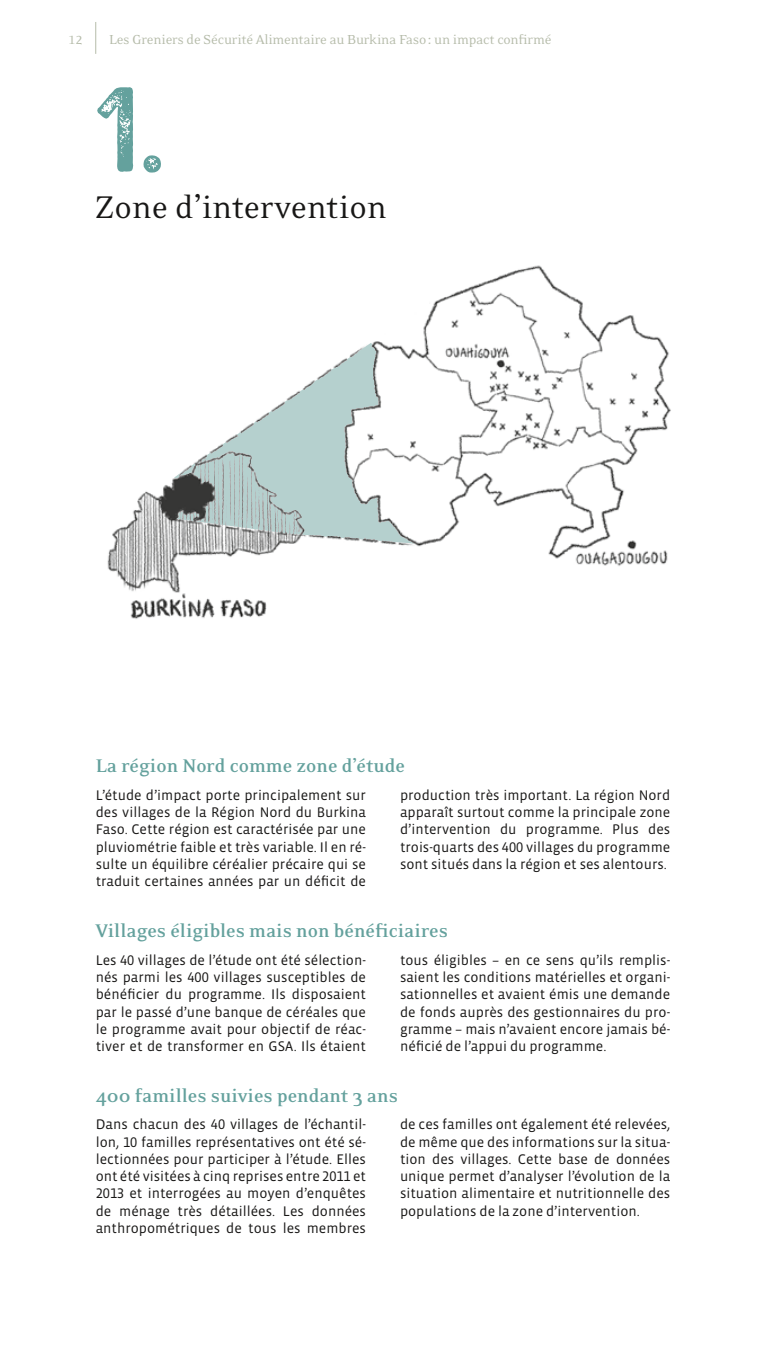
<style>
.page{position:relative;width:766px;height:1361px;background:#fff}
.page>*{position:absolute;margin:0;border:0;box-sizing:border-box;transform-origin:0 0}
.t1{font:123px "Intro Head H G Base";color:#64a19d}
.t2{font:36px "Eidetic Neo";color:#181716}
.t3{font:700 21px "Eidetic Neo";color:#64a19d}
.t4{font:15px "Eidetic Neo";letter-spacing:-.015em;color:#b6bcaa}
.t5{font:14.25px/17.2px "Vista Sans";color:#181716;text-align:justify}
.t6{font:13.5px "Eidetic Neo Fractions";color:#b6bcaa}
.s1{font-family:"Vista Sans Alt"}
</style>
<div class="page">
<hr style="left:95px;top:22px;width:1px;height:32px;background:#b6bcaa">
<img style="left:107px;top:265px;width:564px;height:354px">
<p class="t6" style="left:68px;top:34px;width:16px">12</p>
<p class="t4" style="left:109px;top:32px;width:444px">Les Greniers de Sécurité Alimentaire au Burkina Faso: un impact confirmé</p>
<h1 class="t1" style="left:95px;top:55px;width:71px">1.</h1>
<h2 class="t2" style="left:95px;top:189px;width:293px">Zone d’intervention</h2>
<h3 class="t3" style="left:96px;top:755px;width:311px">La région Nord comme zone d’étude</h3>
<p class="t5" style="left:96px;top:787px;width:272px">L’étude d’impact porte principalement sur des villages de la Région Nord du Burkina Faso. Cette région est caractérisée par une pluviométrie faible et très variable. Il en ré&shy;sulte un équilibre céréalier précaire qui se traduit certaines années par un déficit de</p>
<p class="t5" style="left:400px;top:787px;width:272px">production très important. La région Nord apparaît surtout comme la principale zone d’intervention du programme. Plus des trois-quarts des <span class="s1">400</span> villages du programme sont situés dans la région et ses alentours.</p>
<h3 class="t3" style="left:96px;top:920px;width:353px">Villages éligibles mais non bénéficiaires</h3>
<p class="t5" style="left:96px;top:951px;width:272px">Les <span class="s1">40</span> villages de l’étude ont été sélection&shy;nés parmi les <span class="s1">400</span> villages susceptibles de bénéficier du programme. Ils disposaient par le passé d’une banque de céréales que le programme avait pour objectif de réac&shy;tiver et de transformer en GSA. Ils étaient</p>
<p class="t5" style="left:400px;top:952px;width:272px">tous éligibles – en ce sens qu’ils remplis&shy;saient les conditions matérielles et organi&shy;sationnelles et avaient émis une demande de fonds auprès des gestionnaires du pro&shy;gramme – mais n’avaient encore jamais bé&shy;néficié de l’appui du programme.</p>
<h3 class="t3" style="left:96px;top:1084px;width:303px">400 familles suivies pendant 3 ans</h3>
<p class="t5" style="left:96px;top:1116px;width:272px">Dans chacun des <span class="s1">40</span> villages de l’échantil&shy;lon, <span class="s1">10</span> familles représentatives ont été sé&shy;lectionnées pour participer à l’étude. Elles ont été visitées à cinq reprises entre <span class="s1">2011</span> et <span class="s1">2013</span> et interrogées au moyen d’enquêtes de ménage très détaillées. Les données anthropométriques de tous les membres</p>
<p class="t5" style="left:400px;top:1116px;width:272px">de ces familles ont également été relevées, de même que des informations sur la situa&shy;tion des villages. Cette base de données unique permet d’analyser l’évolution de la situation alimentaire et nutritionnelle des populations de la zone d’intervention.</p>
</div>
